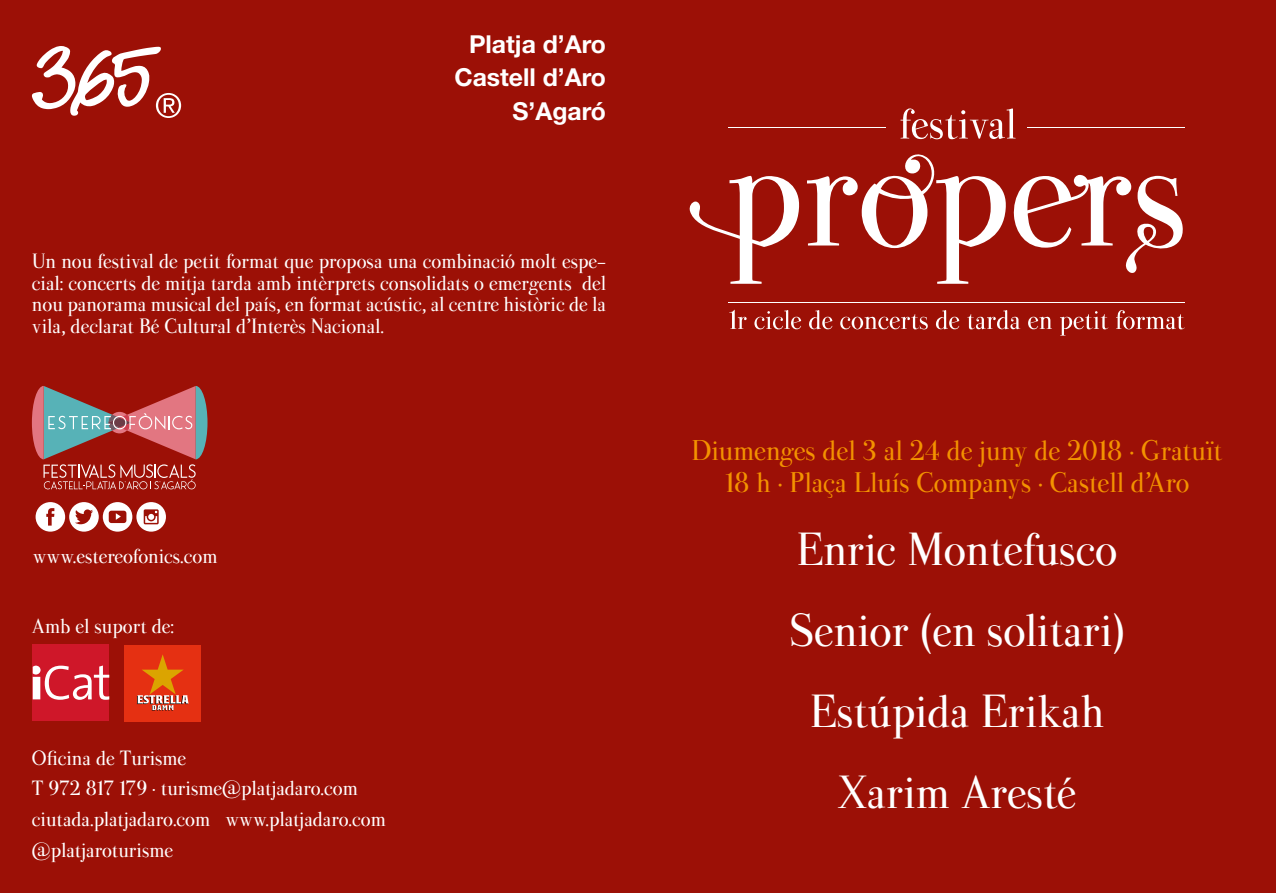
<style>
.page{position:relative;width:1276px;height:893px;background:#9c1006}
.page>*{position:absolute;margin:0;border:0;box-sizing:border-box;transform-origin:0 0}
.t1{font:40.5px/81px "Valentina";color:#fff;text-align:center}
.t2{font:24.75px/32.4px "Valentina";color:#f39200;text-align:center}
.t3{font:700 24.75px/33.3px "Helvetica Neue LT Std";color:#fff;text-align:right}
.t4{font:18px/30.8px "Valentina";color:#fff}
</style>
<div class="page">
<svg style="left:689px;top:176px;width:111px;height:108px"></svg>
<svg style="left:807px;top:154px;width:376px;height:130px"></svg>
<svg style="left:900px;top:108px;width:115px;height:31px"></svg>
<hr style="left:729px;top:127px;width:157px;height:1px;background:#fff">
<hr style="left:1027px;top:127px;width:157px;height:1px;background:#fff">
<hr style="left:729px;top:302px;width:455px;height:1px;background:#fff">
<svg style="left:32px;top:46px;width:149px;height:72px"></svg>
<svg style="left:32px;top:386px;width:175px;height:103px"></svg>
<svg style="left:36px;top:502px;width:130px;height:30px"></svg>
<div style="left:33px;top:645px;width:76px;height:76px;background:#cf1729"></div>
<svg style="left:33px;top:665px;width:76px;height:35px"></svg>
<svg style="left:729px;top:310px;width:18px;height:19px"></svg>
<svg style="left:754px;top:310px;width:47px;height:19px"></svg>
<svg style="left:809px;top:310px;width:23px;height:20px"></svg>
<svg style="left:840px;top:314px;width:88px;height:15px"></svg>
<svg style="left:935px;top:310px;width:24px;height:20px"></svg>
<svg style="left:967px;top:310px;width:53px;height:20px"></svg>
<svg style="left:1028px;top:317px;width:24px;height:12px"></svg>
<svg style="left:1060px;top:311px;width:48px;height:25px"></svg>
<svg style="left:1116px;top:310px;width:68px;height:19px"></svg>
<div style="left:124px;top:645px;width:77px;height:76px;background:#e53012"></div>
<svg style="left:137px;top:654px;width:52px;height:56px"></svg>
<h2 class="t3" style="left:454px;top:27px;width:153px">Platja d’Aro<br>Castell d’Aro<br>S’Agaró</h2>
<p class="t4" style="left:32px;top:251px;width:575px;line-height:21.6px;text-align:justify">Un nou festival de petit format que proposa una combinació molt espe&shy;cial: concerts de mitja tarda amb intèrprets consolidats o emergents del nou panorama musical del país, en format acústic, al centre històric de la vila, declarat Bé Cultural d’Interès Nacional.</p>
<p class="t4" style="left:33px;top:541px;width:186px">www.estereofonics.com</p>
<p class="t4" style="left:32px;top:611px;width:144px">Amb el suport de:</p>
<p class="t4" style="left:32px;top:743px;width:355px">Oficina de Turisme<br>T 972 817 179 · turisme@platjadaro.com ciutada.platjadaro.com www.platjadaro.com @platjaroturisme</p>
<h2 class="t2" style="left:691px;top:435px;width:532px">Diumenges del 3 al 24 de juny de 2018 · Gratuït<br>18 h · Plaça Lluís Companys · Castell d’Aro</h2>
<h1 class="t1" style="left:789px;top:510px;width:336px">Enric Montefusco<br>Senior (en solitari)<br>Estúpida Erikah<br>Xarim Aresté</h1>
</div>
